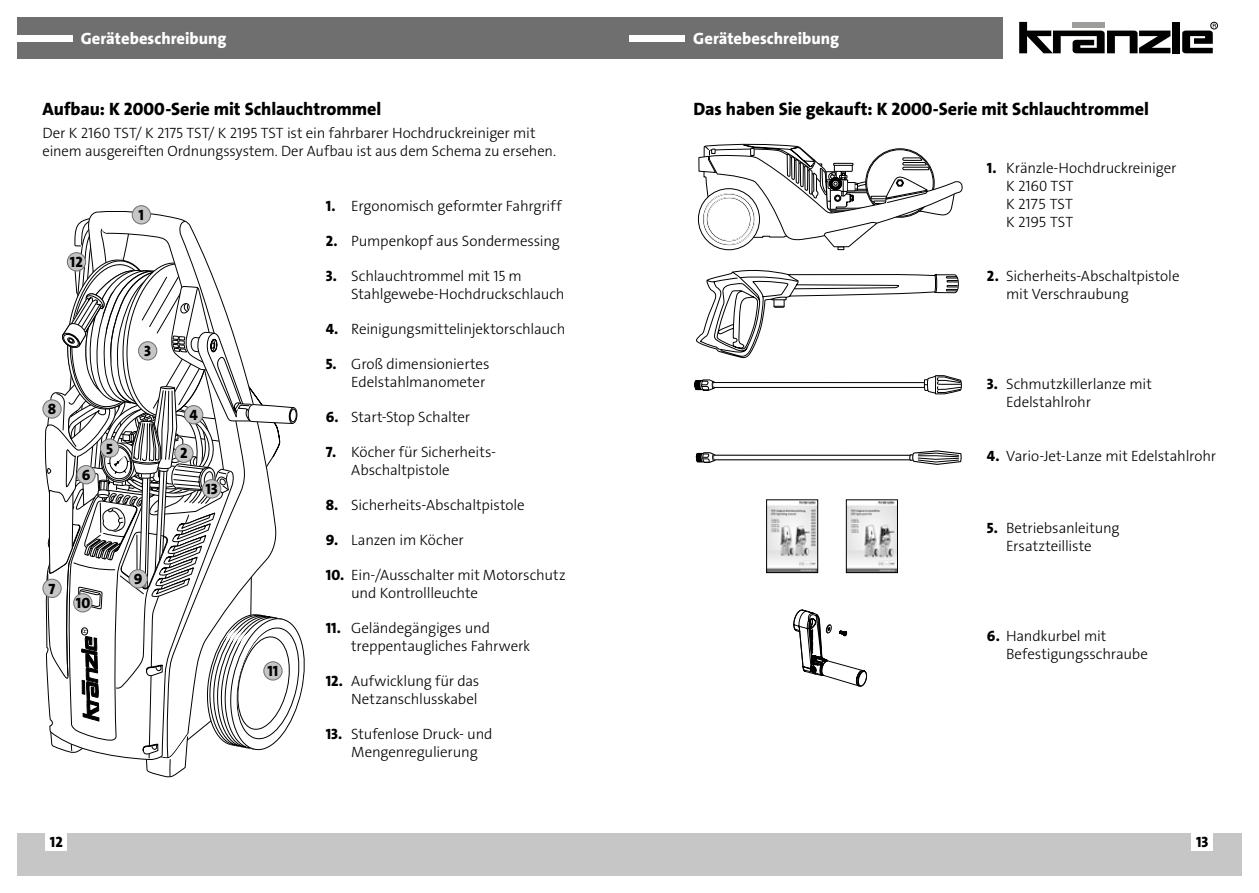
<style>
.page{position:relative;width:1259px;height:893px;background:#fff}
.page>*{position:absolute;margin:0;border:0;box-sizing:border-box;transform-origin:0 0}
.t1{font:18px "The Sans LP8 Ex Bld";color:#000}
.t2{font:16.5px "The Sans LP8 Ex Bld";color:#fff}
.t3{font:15px/18px "The Sans LP3 Lig";letter-spacing:-.01em;color:#000}
.t4{font:15px "The Sans LP8 Ex Bld";color:#000}
.s1{font-family:"The Sans LP8 Ex Bld"}
</style>
<div class="page">
<div style="left:629px;top:833px;width:613px;height:43px;background:#c6c6c6"></div>
<div style="left:17px;top:833px;width:612px;height:43px;background:#c6c6c6"></div>
<div style="left:1191px;top:833px;width:22px;height:18px;background:#fff"></div>
<div style="left:46px;top:833px;width:21px;height:18px;background:#fff"></div>
<div style="left:17px;top:17px;width:985px;height:41px;background:#706f6f"></div>
<div style="left:17px;top:35px;width:55px;height:6px;background:#fff"></div>
<div style="left:629px;top:35px;width:56px;height:6px;background:#fff"></div>
<svg style="left:1019px;top:22px;width:151px;height:31px"></svg>
<div style="left:1172px;top:22px;width:7px;height:31px;background:#000"></div>
<div style="left:1210px;top:22px;width:7px;height:7px;border:1px solid #000;border-radius:50%"></div>
<svg style="left:1182px;top:24px;width:34px;height:29px"></svg>
<svg style="left:45px;top:207px;width:260px;height:571px"></svg>
<svg style="left:698px;top:144px;width:264px;height:106px"></svg>
<svg style="left:694px;top:375px;width:267px;height:20px"></svg>
<svg style="left:696px;top:450px;width:265px;height:15px"></svg>
<svg style="left:696px;top:270px;width:262px;height:88px"></svg>
<div style="left:129px;top:570px;width:18px;height:18px;background:#c6c6c6;border-radius:50%"></div>
<div style="left:129px;top:569px;width:19px;height:19px;border:1px solid #706f6f;border-radius:50%"></div>
<div style="left:202px;top:480px;width:19px;height:18px;background:#c6c6c6;border-radius:50%"></div>
<div style="left:202px;top:479px;width:19px;height:19px;border:1px solid #706f6f;border-radius:50%"></div>
<div style="left:132px;top:206px;width:18px;height:18px;background:#c6c6c6;border-radius:50%"></div>
<div style="left:132px;top:205px;width:19px;height:19px;border:1px solid #706f6f;border-radius:50%"></div>
<div style="left:43px;top:400px;width:18px;height:18px;background:#c6c6c6;border-radius:50%"></div>
<div style="left:43px;top:399px;width:19px;height:19px;border:1px solid #706f6f;border-radius:50%"></div>
<div style="left:67px;top:253px;width:19px;height:18px;background:#c6c6c6;border-radius:50%"></div>
<div style="left:67px;top:252px;width:19px;height:19px;border:1px solid #706f6f;border-radius:50%"></div>
<div style="left:139px;top:342px;width:18px;height:18px;background:#c6c6c6;border-radius:50%"></div>
<div style="left:138px;top:341px;width:19px;height:19px;border:1px solid #706f6f;border-radius:50%"></div>
<div style="left:175px;top:444px;width:18px;height:18px;background:#c6c6c6;border-radius:50%"></div>
<div style="left:174px;top:444px;width:19px;height:19px;border:1px solid #706f6f;border-radius:50%"></div>
<div style="left:184px;top:406px;width:19px;height:18px;background:#c6c6c6;border-radius:50%"></div>
<div style="left:184px;top:405px;width:19px;height:19px;border:1px solid #706f6f;border-radius:50%"></div>
<div style="left:264px;top:662px;width:18px;height:18px;background:#c6c6c6;border-radius:50%"></div>
<div style="left:263px;top:661px;width:19px;height:19px;border:1px solid #706f6f;border-radius:50%"></div>
<div style="left:74px;top:594px;width:18px;height:18px;background:#c6c6c6;border-radius:50%"></div>
<div style="left:73px;top:593px;width:19px;height:19px;border:1px solid #706f6f;border-radius:50%"></div>
<div style="left:43px;top:579px;width:18px;height:18px;background:#c6c6c6;border-radius:50%"></div>
<div style="left:43px;top:579px;width:19px;height:19px;border:1px solid #706f6f;border-radius:50%"></div>
<div style="left:100px;top:439px;width:19px;height:18px;background:#c6c6c6;border-radius:50%"></div>
<div style="left:100px;top:439px;width:19px;height:19px;border:1px solid #706f6f;border-radius:50%"></div>
<div style="left:77px;top:466px;width:18px;height:18px;background:#c6c6c6;border-radius:50%"></div>
<div style="left:77px;top:465px;width:19px;height:19px;border:1px solid #706f6f;border-radius:50%"></div>
<svg style="left:793px;top:610px;width:74px;height:77px"></svg>
<img style="left:768px;top:502px;width:48px;height:69px">
<div style="left:766px;top:500px;width:52px;height:73px;border:1px solid #000"></div>
<img style="left:848px;top:502px;width:47px;height:69px">
<div style="left:846px;top:500px;width:51px;height:73px;border:1px solid #000"></div>
<p class="t2" style="left:81px;top:28px;width:147px">Gerätebeschreibung</p>
<p class="t2" style="left:693px;top:28px;width:147px">Gerätebeschreibung</p>
<p class="t1" style="left:43px;top:98px;width:340px">Aufbau: K 2000-Serie mit Schlauchtrommel</p>
<p class="t3" style="left:43px;top:124px;width:515px">Der K 2160 TST/ K 2175 TST/ K 2195 TST ist ein fahrbarer Hochdruckreiniger mit einem ausgereiften Ordnungssystem. Der Aufbau ist aus dem Schema zu ersehen.</p>
<p class="t4" style="left:70px;top:252px;width:14px">12</p>
<p class="t4" style="left:139px;top:205px;width:7px">1</p>
<p class="t4" style="left:48px;top:399px;width:10px">8</p>
<p class="t4" style="left:82px;top:465px;width:10px">6</p>
<p class="t4" style="left:106px;top:439px;width:8px">5</p>
<p class="t4" style="left:144px;top:342px;width:8px">3</p>
<p class="t4" style="left:189px;top:406px;width:10px">4</p>
<p class="t4" style="left:180px;top:444px;width:9px">2</p>
<p class="t4" style="left:206px;top:479px;width:14px">13</p>
<p class="t4" style="left:49px;top:579px;width:8px">7</p>
<p class="t4" style="left:76px;top:594px;width:16px">10</p>
<p class="t4" style="left:134px;top:569px;width:10px">9</p>
<p class="t4" style="left:267px;top:662px;width:12px">11</p>
<p class="t3" style="left:326px;top:197px;width:237px"><span class="s1">1.</span> Ergonomisch geformter Fahrgriff</p>
<p class="t3" style="left:326px;top:232px;width:236px"><span class="s1">2.</span> Pumpenkopf aus Sondermessing</p>
<p class="t3" style="left:351px;top:267px;width:215px;text-indent:-26px"><span class="s1">3.</span> Schlauchtrommel mit 15 m<br>Stahlgewebe-Hochdruckschlauch</p>
<p class="t3" style="left:326px;top:320px;width:241px"><span class="s1">4.</span> Reinigungsmittelinjektorschlauch</p>
<p class="t3" style="left:326px;top:355px;width:165px;text-align:right"><span class="s1">5.</span> Groß dimensioniertes<br>Edelstahlmanometer</p>
<p class="t3" style="left:326px;top:408px;width:146px"><span class="s1">6.</span> Start-Stop Schalter</p>
<p class="t3" style="left:351px;top:443px;width:146px;text-indent:-26px"><span class="s1">7.</span> Köcher für Sicherheits-<br>Abschaltpistole</p>
<p class="t3" style="left:326px;top:496px;width:200px"><span class="s1">8.</span> Sicherheits-Abschaltpistole</p>
<p class="t3" style="left:326px;top:531px;width:140px"><span class="s1">9.</span> Lanzen im Köcher</p>
<p class="t3" style="left:351px;top:566px;width:216px;text-indent:-26px"><span class="s1">10.</span> Ein-/Ausschalter mit Motorschutz und Kontrollleuchte</p>
<p class="t3" style="left:351px;top:619px;width:181px;text-indent:-25px"><span class="s1">11.</span> Geländegängiges und treppentaugliches Fahrwerk</p>
<p class="t3" style="left:326px;top:672px;width:155px;text-align:right"><span class="s1">12.</span> Aufwicklung für das<br>Netzanschlusskabel</p>
<p class="t3" style="left:351px;top:725px;width:143px;text-indent:-25px"><span class="s1">13.</span> Stufenlose Druck- und<br>Mengenregulierung</p>
<p class="t1" style="left:693px;top:98px;width:457px">Das haben Sie gekauft: K 2000-Serie mit Schlauchtrommel</p>
<p class="t3" style="left:1006px;top:159px;width:172px;text-indent:-19px"><span class="s1">1.</span> Kränzle-Hochdruckreiniger<br>K 2160 TST<br>K 2175 TST<br>K 2195 TST</p>
<p class="t3" style="left:1006px;top:267px;width:175px;text-indent:-19px"><span class="s1">2.</span> Sicherheits-Abschaltpistole mit Verschraubung</p>
<p class="t3" style="left:1006px;top:375px;width:147px;text-indent:-19px"><span class="s1">3.</span> Schmutzkillerlanze mit<br>Edelstahlrohr</p>
<p class="t3" style="left:987px;top:447px;width:230px"><span class="s1">4.</span> Vario-Jet-Lanze mit Edelstahlrohr</p>
<p class="t3" style="left:987px;top:519px;width:134px;text-align:center"><span class="s1">5.</span> Betriebsanleitung<br>Ersatzteilliste</p>
<p class="t3" style="left:1006px;top:627px;width:143px;text-indent:-19px"><span class="s1">6.</span> Handkurbel mit<br>Befestigungsschraube</p>
<p class="t4" style="left:50px;top:832px;width:14px">12</p>
<p class="t4" style="left:1196px;top:832px;width:14px">13</p>
</div>
